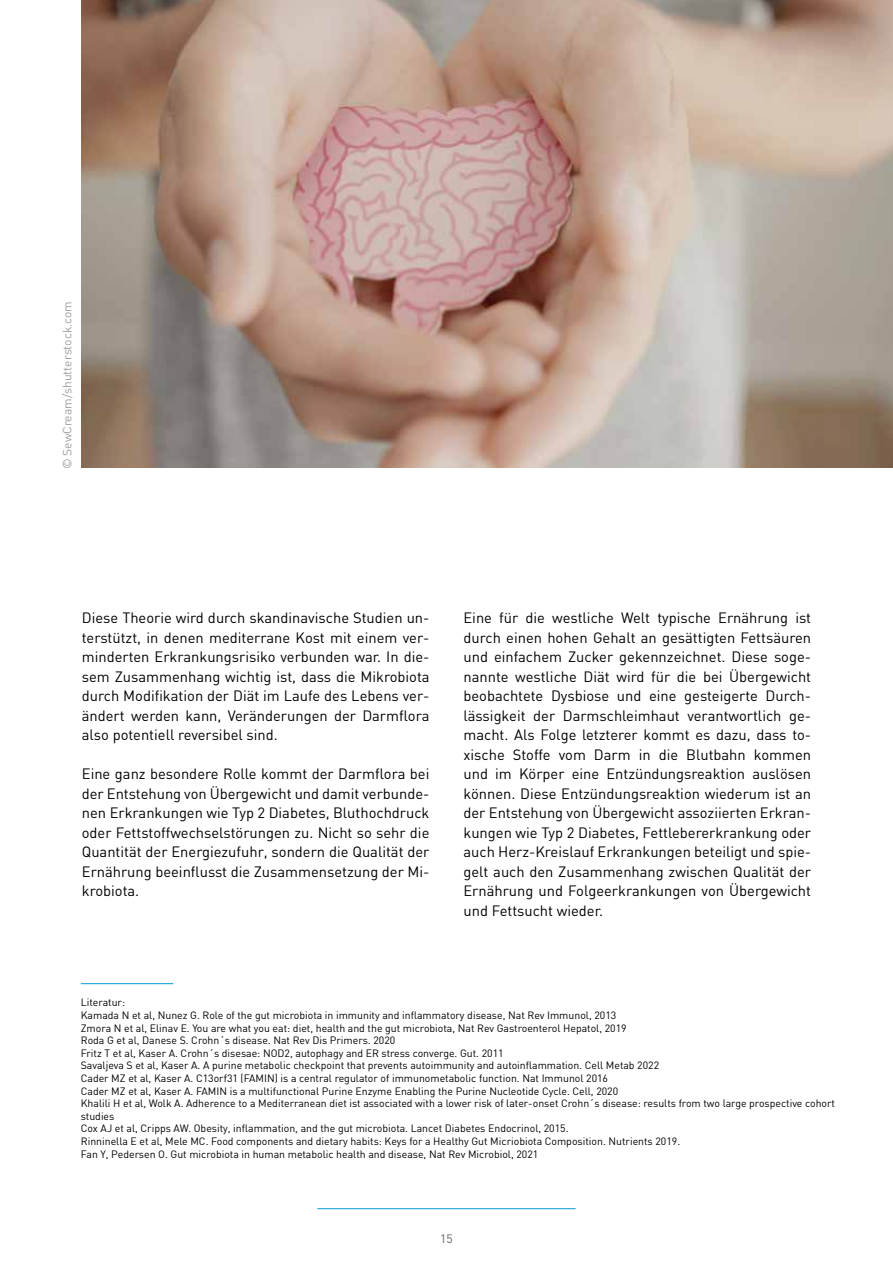
<style>
.page{position:relative;width:893px;height:1263px;background:#fff}
.page>*{position:absolute;margin:0;border:0;box-sizing:border-box;transform-origin:0 0}
.t1{font:14.7px/19.5px "DIN";color:#000;text-align:justify}
.t2{font:12px "DIN";color:#9d9d9c}
.t3{font:12px "DIN";color:#646363}
.t4{font:10.5px/12.6px "DIN";color:#000}
</style>
<div class="page">
<hr style="left:317px;top:1208px;width:259px;height:1px;background:#019bd3">
<img style="left:82px;top:0;width:811px;height:468px">
<hr style="left:81px;top:983px;width:92px;height:1px;background:#019bd3">
<p class="t2" style="left:60px;top:469px;width:170px;rotate:-90deg">© SewCream/shutterstock.com</p>
<p class="t1" style="left:82px;top:608px;width:349px">Diese Theorie wird durch skandinavische Studien un&shy;terstützt, in denen mediterrane Kost mit einem ver&shy;minderten Erkrankungsrisiko verbunden war. In die&shy;sem Zusammenhang wichtig ist, dass die Mikrobiota durch Modifikation der Diät im Laufe des Lebens ver&shy;ändert werden kann, Veränderungen der Darmflora also potentiell reversibel sind.</p>
<p class="t1" style="left:82px;top:764px;width:349px">Eine ganz besondere Rolle kommt der Darmflora bei der Entstehung von Übergewicht und damit verbunde&shy;nen Erkrankungen wie Typ 2 Diabetes, Bluthochdruck oder Fettstoffwechselstörungen zu. Nicht so sehr die Quantität der Energiezufuhr, sondern die Qualität der Ernährung beeinflusst die Zusammensetzung der Mi&shy;krobiota.</p>
<p class="t1" style="left:463px;top:608px;width:349px">Eine für die westliche Welt typische Ernährung ist durch einen hohen Gehalt an gesättigten Fettsäuren und einfachem Zucker gekennzeichnet. Diese soge&shy;nannte westliche Diät wird für die bei Übergewicht beobachtete Dysbiose und eine gesteigerte Durch&shy;lässigkeit der Darmschleimhaut verantwortlich ge&shy;macht. Als Folge letzterer kommt es dazu, dass to&shy;xische Stoffe vom Darm in die Blutbahn kommen und im Körper eine Entzündungsreaktion auslösen können. Diese Entzündungsreaktion wiederum ist an der Entstehung von Übergewicht assoziierten Erkran&shy;kungen wie Typ 2 Diabetes, Fettlebererkrankung oder auch Herz-Kreislauf Erkrankungen beteiligt und spie&shy;gelt auch den Zusammenhang zwischen Qualität der Ernährung und Folgeerkrankungen von Übergewicht und Fettsucht wieder.</p>
<p class="t4" style="left:81px;top:996px;width:756px">Literatur:<br>Kamada N et al, Nunez G. Role of the gut microbiota in immunity and inflammatory disease, Nat Rev Immunol, 2013<br>Zmora N et al, Elinav E. You are what you eat: diet, health and the gut microbiota, Nat Rev Gastroenterol Hepatol, 2019<br>Roda G et al, Danese S. Crohn´s disease. Nat Rev Dis Primers. 2020<br>Fritz T et al, Kaser A. Crohn´s disesae: NOD2, autophagy and ER stress converge. Gut. 2011<br>Savaljeva S et al, Kaser A. A purine metabolic checkpoint that prevents autoimmunity and autoinflammation. Cell Metab 2022<br>Cader MZ et al, Kaser A. C13orf31 (FAMIN) is a central regulator of immunometabolic function. Nat Immunol 2016<br>Cader MZ et al, Kaser A. FAMIN is a multifunctional Purine Enzyme Enabling the Purine Nucleotide Cycle. Cell, 2020<br>Khalili H et al, Wolk A. Adherence to a Mediterranean diet ist associated with a lower risk of later-onset Crohn´s disease: results from two large prospective cohort studies<br>Cox AJ et al, Cripps AW. Obesity, inflammation, and the gut microbiota. Lancet Diabetes Endocrinol, 2015.<br>Rinninella E et al, Mele MC. Food components and dietary habits: Keys for a Healthy Gut Micriobiota Composition. Nutrients 2019.<br>Fan Y, Pedersen O. Gut microbiota in human metabolic health and disease, Nat Rev Microbiol, 2021</p>
<p class="t3" style="left:440px;top:1231px;width:14px">15</p>
</div>
